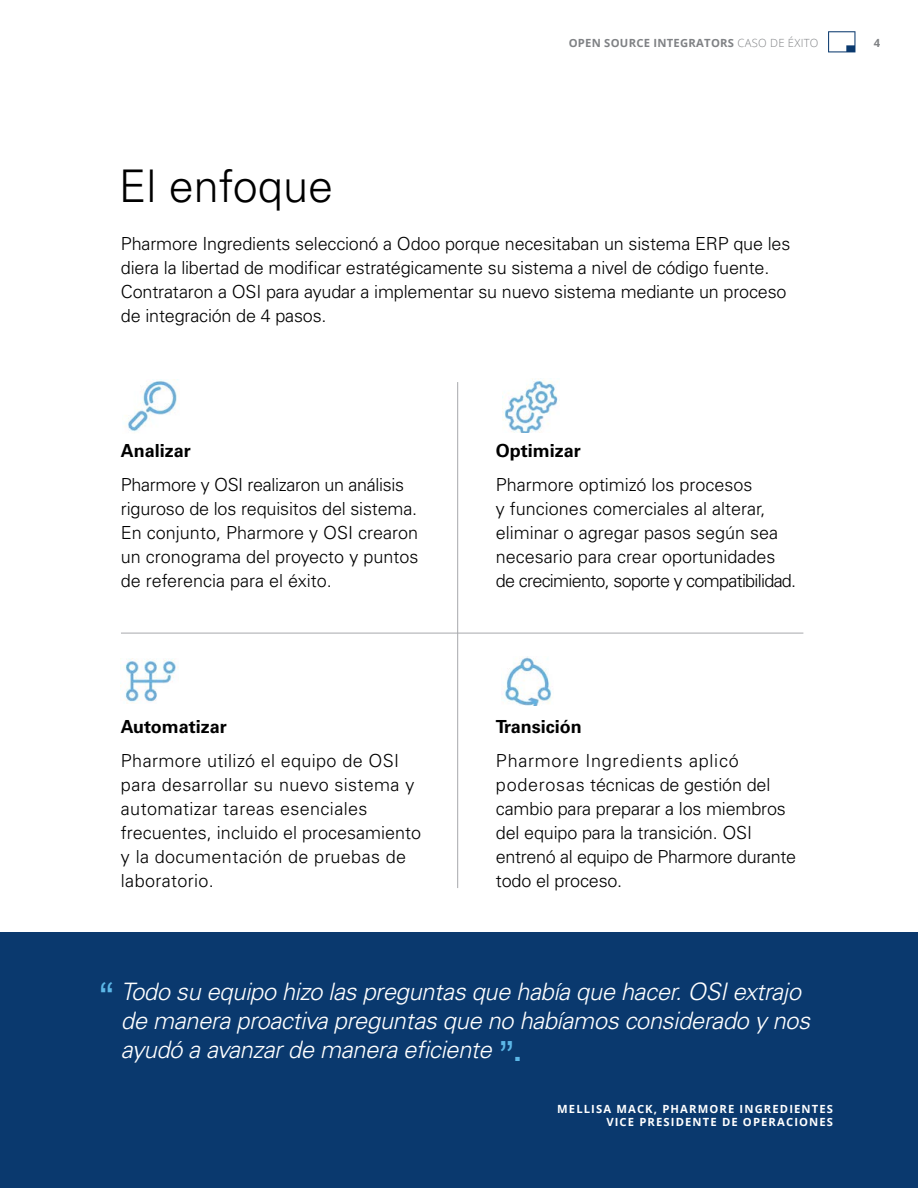
<style>
.page{position:relative;width:918px;height:1188px;background:#fff}
.page>*{position:absolute;margin:0;border:0;box-sizing:border-box;transform-origin:0 0}
.t1{font:300 45px "Univers LT Std";color:#000}
.t2{font:43.5px "Arial";color:#5cb7e7}
.t3{font:italic 300 24px/28.8px "Univers LT Std";letter-spacing:-.02em;color:#fff}
.t4{font:300 18px/24px "Univers LT Std";letter-spacing:-.01em;color:#000}
.t5{font:300 18px/24px "Univers LT Std";letter-spacing:.02em;color:#000}
.t6{font:700 18px "Univers LT Std";color:#000}
.t7{font:700 11.25px/13.5px "Open Sans";letter-spacing:.1em;color:#fff;text-align:right}
.t8{font:700 11.25px "Open Sans";letter-spacing:.02em;color:#808285}
.s1{font-weight:300}
</style>
<div class="page">
<svg style="left:828px;top:31px;width:27px;height:21px"></svg>
<hr style="left:121px;top:633px;width:682px;height:1px;background:#a7a9ac">
<img style="left:125px;top:380px;width:55px;height:52px">
<hr style="left:457px;top:382px;width:1px;height:506px;background:#a7a9ac">
<img style="left:502px;top:380px;width:56px;height:53px">
<img style="left:123px;top:660px;width:56px;height:43px">
<img style="left:501px;top:657px;width:51px;height:49px">
<div style="left:0;top:932px;width:918px;height:256px;background:#0a396e"></div>
<h1 class="t1" style="left:119px;top:159px;width:216px">El enfoque</h1>
<p class="t8" style="left:569px;top:35px;width:251px">OPEN SOURCE INTEGRATORS <span class="s1">CASO DE ÉXITO</span></p>
<p class="t8" style="left:874px;top:35px;width:8px">4</p>
<p class="t4" style="left:121px;top:231px;width:671px">Pharmore Ingredients seleccionó a Odoo porque necesitaban un sistema ERP que les diera la libertad de modificar estratégicamente su sistema a nivel de código fuente.<br>Contrataron a OSI para ayudar a implementar su nuevo sistema mediante un proceso de integración de 4 pasos.</p>
<p class="t6" style="left:121px;top:440px;width:72px">Analizar</p>
<p class="t4" style="left:121px;top:473px;width:299px">Pharmore y OSI realizaron un análisis riguroso de los requisitos del sistema.<br>En conjunto, Pharmore y OSI crearon un cronograma del proyecto y puntos de referencia para el éxito.</p>
<p class="t6" style="left:496px;top:440px;width:87px">Optimizar</p>
<p class="t4" style="left:496px;top:473px;width:302px">Pharmore optimizó los procesos<br>y funciones comerciales al alterar, eliminar o agregar pasos según sea necesario para crear oportunidades de crecimiento, soporte y compatibilidad.</p>
<p class="t6" style="left:121px;top:716px;width:107px">Automatizar</p>
<p class="t5" style="left:121px;top:749px;width:302px">Pharmore utilizó el equipo de OSI para desarrollar su nuevo sistema y automatizar tareas esenciales frecuentes, incluido el procesamiento y la documentación de pruebas de laboratorio.</p>
<p class="t6" style="left:496px;top:716px;width:87px">Transición</p>
<p class="t4" style="left:496px;top:749px;width:302px">Pharmore Ingredients aplicó poderosas técnicas de gestión del cambio para preparar a los miembros del equipo para la transición. OSI entrenó al equipo de Pharmore durante todo el proceso.</p>
<h2 class="t2" style="left:100px;top:970px;width:16px">“</h2>
<h3 class="t3" style="left:121px;top:978px;width:691px">Todo su equipo hizo las preguntas que había que hacer. OSI extrajo de manera proactiva preguntas que no habíamos considerado y nos ayudó a avanzar de manera eficiente</h3>
<h2 class="t2" style="left:500px;top:1023px;width:25px">”.</h2>
<p class="t7" style="left:557px;top:1102px;width:277px">MELLISA MACK, PHARMORE INGREDIENTES<br>VICE PRESIDENTE DE OPERACIONES</p>
</div>
